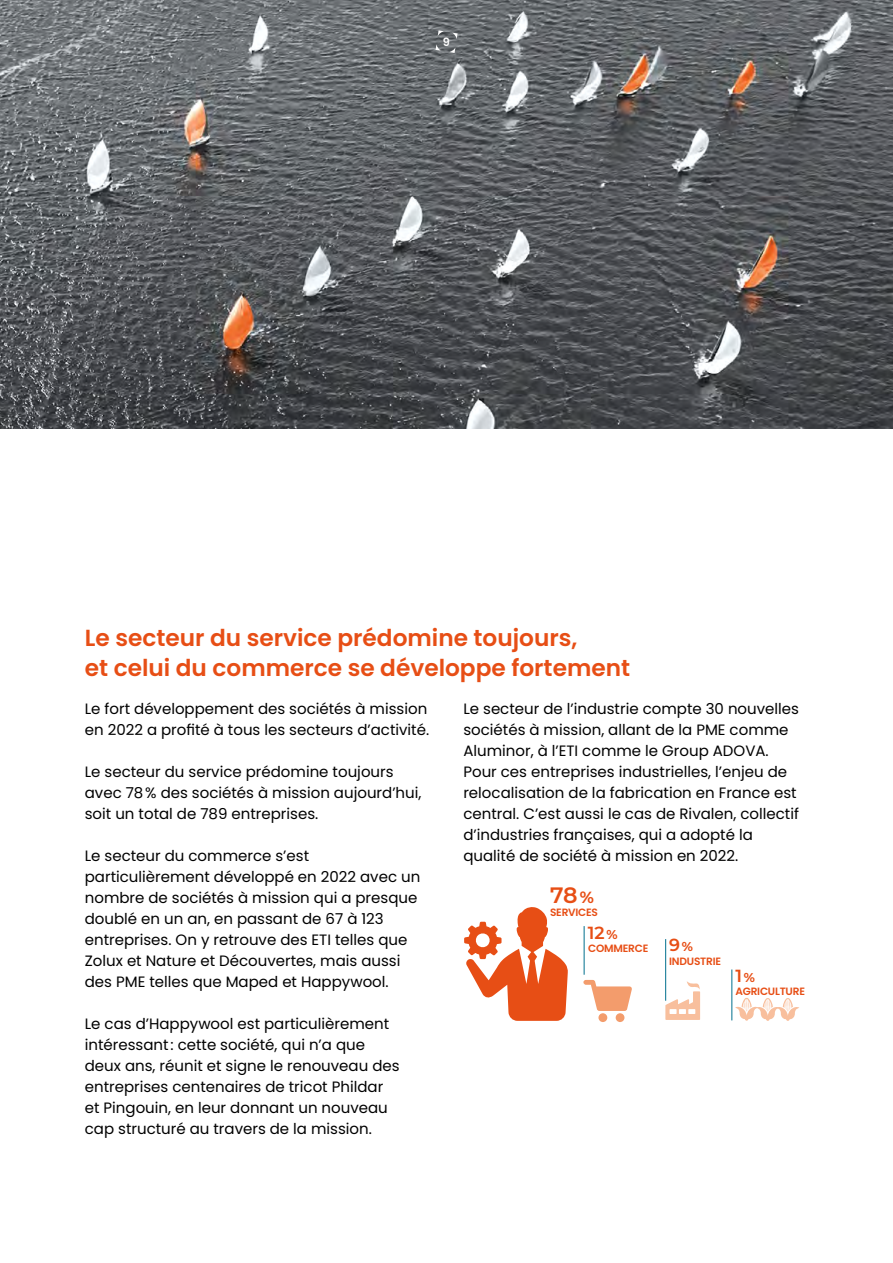
<style>
.page{position:relative;width:893px;height:1263px;background:#fff}
.page>*{position:absolute;margin:0;border:0;box-sizing:border-box;transform-origin:0 0}
.t1{font:600 23.25px/30px "Poppins";color:#e74e15}
.t2{font:600 22.2px "Montserrat";color:#e74e15}
.t3{font:600 17.4px "Montserrat";color:#e74e15}
.t4{font:15px/21px "Poppins";color:#000}
.t5{font:600 11.4px "Poppins";color:#fff}
.t6{font:600 10.65px "Poppins";letter-spacing:-.02em;color:#e74e15}
.s1{font-weight:700;font-size:16.05px}
.s2{font-weight:700;font-size:12.75px}
</style>
<div class="page">
<img style="left:0;top:0;width:893px;height:429px">
<svg style="left:464px;top:907px;width:104px;height:114px"></svg>
<svg style="left:665px;top:978px;width:35px;height:42px"></svg>
<hr style="left:584px;top:926px;width:1px;height:49px;background:#006f8d">
<hr style="left:665px;top:939px;width:1px;height:62px;background:#006f8d">
<hr style="left:731px;top:969px;width:1px;height:51px;background:#006f8d">
<svg style="left:583px;top:980px;width:49px;height:31px"></svg>
<div style="left:598px;top:1013px;width:9px;height:9px;background:#f39c6c;border-radius:50%"></div>
<div style="left:616px;top:1013px;width:8px;height:9px;background:#f39c6c;border-radius:50%"></div>
<svg style="left:735px;top:997px;width:64px;height:24px"></svg>
<svg style="left:437px;top:30px;width:7px;height:6px"></svg>
<svg style="left:448px;top:47px;width:7px;height:6px"></svg>
<svg style="left:451px;top:33px;width:7px;height:6px"></svg>
<svg style="left:434px;top:44px;width:7px;height:7px"></svg>
<p class="t5" style="left:443px;top:35px;width:9px">9</p>
<h1 class="t1" style="left:85px;top:623px;width:547px">Le secteur du service prédomine toujours,<br>et celui du commerce se développe fortement</h1>
<p class="t4" style="left:85px;top:698px;width:346px">Le fort développement des sociétés à mission en 2022 a profité à tous les secteurs d’activité.</p>
<p class="t4" style="left:85px;top:761px;width:338px">Le secteur du service prédomine toujours avec 78% des sociétés à mission aujourd’hui, soit un total de 789 entreprises.</p>
<p class="t4" style="left:85px;top:845px;width:337px">Le secteur du commerce s’est particulièrement développé en 2022 avec un nombre de sociétés à mission qui a presque doublé en un an, en passant de 67 à 123 entreprises. On y retrouve des ETI telles que Zolux et Nature et Découvertes, mais aussi des PME telles que Maped et Happywool.</p>
<p class="t4" style="left:85px;top:1013px;width:316px">Le cas d’Happywool est particulièrement intéressant: cette société, qui n’a que deux ans, réunit et signe le renouveau des entreprises centenaires de tricot Phildar et Pingouin, en leur donnant un nouveau cap structuré au travers de la mission.</p>
<p class="t4" style="left:463px;top:698px;width:337px">Le secteur de l’industrie compte 30 nouvelles sociétés à mission, allant de la PME comme Aluminor, à l’ETI comme le Group ADOVA.<br>Pour ces entreprises industrielles, l’enjeu de relocalisation de la fabrication en France est central. C’est aussi le cas de Rivalen, collectif d’industries françaises, qui a adopté la qualité de société à mission en 2022.</p>
<h2 class="t2" style="left:550px;top:880px;width:45px">78 <span class="s1">%</span></h2>
<p class="t6" style="left:550px;top:906px;width:50px">SERVICES</p>
<p class="t3" style="left:588px;top:920px;width:31px">12 <span class="s2">%</span></p>
<p class="t3" style="left:669px;top:933px;width:25px">9 <span class="s2">%</span></p>
<p class="t6" style="left:588px;top:942px;width:62px">COMMERCE</p>
<p class="t6" style="left:669px;top:955px;width:53px">INDUSTRIE</p>
<p class="t3" style="left:735px;top:963px;width:21px">1 <span class="s2">%</span></p>
<p class="t6" style="left:735px;top:985px;width:71px">AGRICULTURE</p>
</div>
